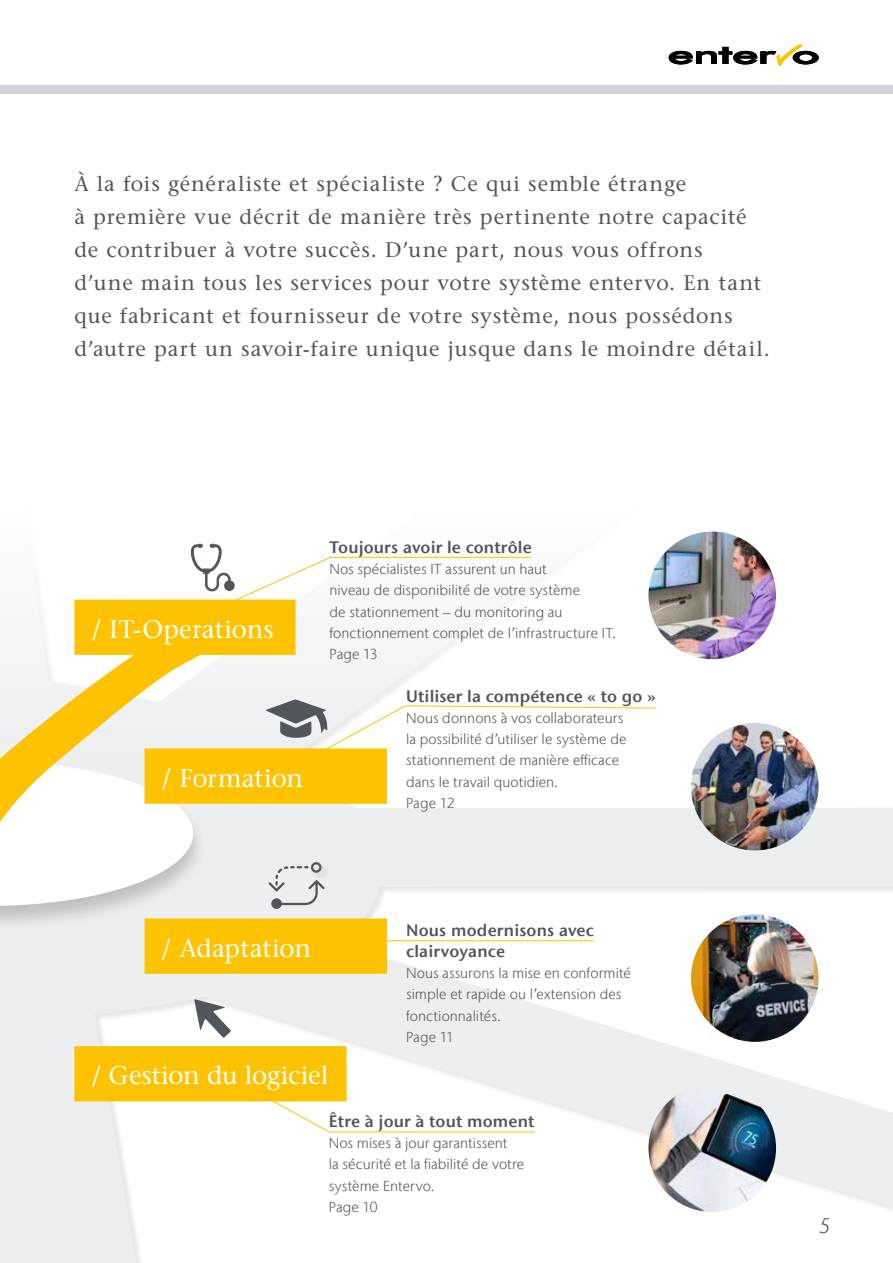
<style>
.page{position:relative;width:893px;height:1263px;background:#fff}
.page>*{position:absolute;margin:0;border:0;box-sizing:border-box;transform-origin:0 0}
.t1{font:500 25.5px "Stone Serif Std";letter-spacing:-.01em;color:#fff}
.t2{font:500 21px/33px "Stone Serif Std";letter-spacing:.04em;color:#51565d}
.t3{font:300 21px "Stone Sans IIITC Com";color:#51565d}
.t4{font:16.5px/21.3px "ITC Stone Sans Com Semi";letter-spacing:.01em;color:#51565d}
.t5{font:300 14.4px/21.3px "Stone Sans IIITC Com";color:#565655}
</style>
<div class="page">
<svg style="left:0;top:771px;width:893px;height:492px"></svg>
<div style="left:0;top:759px;width:208px;height:174px;background:#000;opacity:.2"></div>
<svg style="left:0;top:857px;width:193px;height:49px"></svg>
<img style="left:648px;top:1084px;width:128px;height:128px;border-radius:64px">
<img style="left:691px;top:914px;width:128px;height:128px;border-radius:64px">
<img style="left:648px;top:531px;width:128px;height:128px;border-radius:64px">
<img style="left:691px;top:723px;width:128px;height:127px;border-radius:64px">
<svg style="left:0;top:618px;width:216px;height:239px"></svg>
<svg style="left:259px;top:1093px;width:276px;height:40px"></svg>
<div style="left:145px;top:918px;width:242px;height:56px;background:#fdc300"></div>
<div style="left:145px;top:748px;width:242px;height:56px;background:#fdc300"></div>
<div style="left:74px;top:600px;width:222px;height:55px;background:#fdc300"></div>
<div style="left:74px;top:1046px;width:273px;height:55px;background:#fdc300"></div>
<hr style="left:366px;top:940px;width:228px;height:1px;background:#fdc300">
<svg style="left:194px;top:999px;width:37px;height:39px"></svg>
<svg style="left:266px;top:699px;width:390px;height:50px"></svg>
<svg style="left:269px;top:866px;width:56px;height:39px;background:#d6d8da"></svg>
<div style="left:272px;top:899px;width:9px;height:9px;background:#51565d;border-radius:50%"></div>
<div style="left:271px;top:898px;width:11px;height:11px;border:2px solid #51565d;border-radius:50%"></div>
<div style="left:311px;top:862px;width:19px;height:19px;background:#e8e9eb"></div>
<div style="left:311px;top:862px;width:11px;height:11px;border:2px solid #51565d;border-radius:50%"></div>
<svg style="left:191px;top:544px;width:341px;height:59px"></svg>
<div style="left:225px;top:581px;width:9px;height:9px;background:#51565d;border-radius:50%"></div>
<div style="left:224px;top:580px;width:11px;height:11px;border:2px solid #51565d;border-radius:50%"></div>
<div style="left:0;top:85px;width:893px;height:9px;background:#d3d5da"></div>
<svg style="left:669px;top:44px;width:150px;height:22px"></svg>
<p class="t2" style="left:74px;top:168px;width:697px">À la fois généraliste et spécialiste ? Ce qui semble étrange<br>à première vue décrit de manière très pertinente notre capacité de contribuer à votre succès. D’une part, nous vous offrons<br>d’une main tous les services pour votre système entervo. En tant que fabricant et fournisseur de votre système, nous possédons d’autre part un savoir-faire unique jusque dans le moindre détail.</p>
<h1 class="t1" style="left:91px;top:614px;width:184px">/ IT-Operations</h1>
<h1 class="t1" style="left:162px;top:763px;width:143px">/ Formation</h1>
<p class="t4" style="left:330px;top:536px;width:204px">Toujours avoir le contrôle</p>
<p class="t5" style="left:330px;top:558px;width:288px">Nos spécialistes IT assurent un haut<br>niveau de disponibilité de votre système<br>de stationnement – du monitoring au fonctionnement complet de l’infrastructure IT.<br>Page 13</p>
<p class="t4" style="left:406px;top:685px;width:251px">Utiliser la compétence « to go »</p>
<p class="t5" style="left:406px;top:707px;width:222px">Nous donnons à vos collaborateurs la possibilité d’utiliser le système de stationnement de manière efficace dans le travail quotidien.<br>Page 12</p>
<h1 class="t1" style="left:162px;top:933px;width:151px">/ Adaptation</h1>
<p class="t4" style="left:406px;top:919px;width:190px">Nous modernisons avec clairvoyance</p>
<p class="t5" style="left:406px;top:962px;width:226px">Nous assurons la mise en conformité simple et rapide ou l’extension des fonctionnalités.<br>Page 11</p>
<h1 class="t1" style="left:91px;top:1060px;width:239px">/ Gestion du logiciel</h1>
<p class="t4" style="left:329px;top:1110px;width:207px">Être à jour à tout moment</p>
<p class="t5" style="left:329px;top:1132px;width:197px">Nos mises à jour garantissent<br>la sécurité et la fiabilité de votre système Entervo.<br>Page 10</p>
<h2 class="t3" style="left:819px;top:1213px;width:16px">5</h2>
</div>
